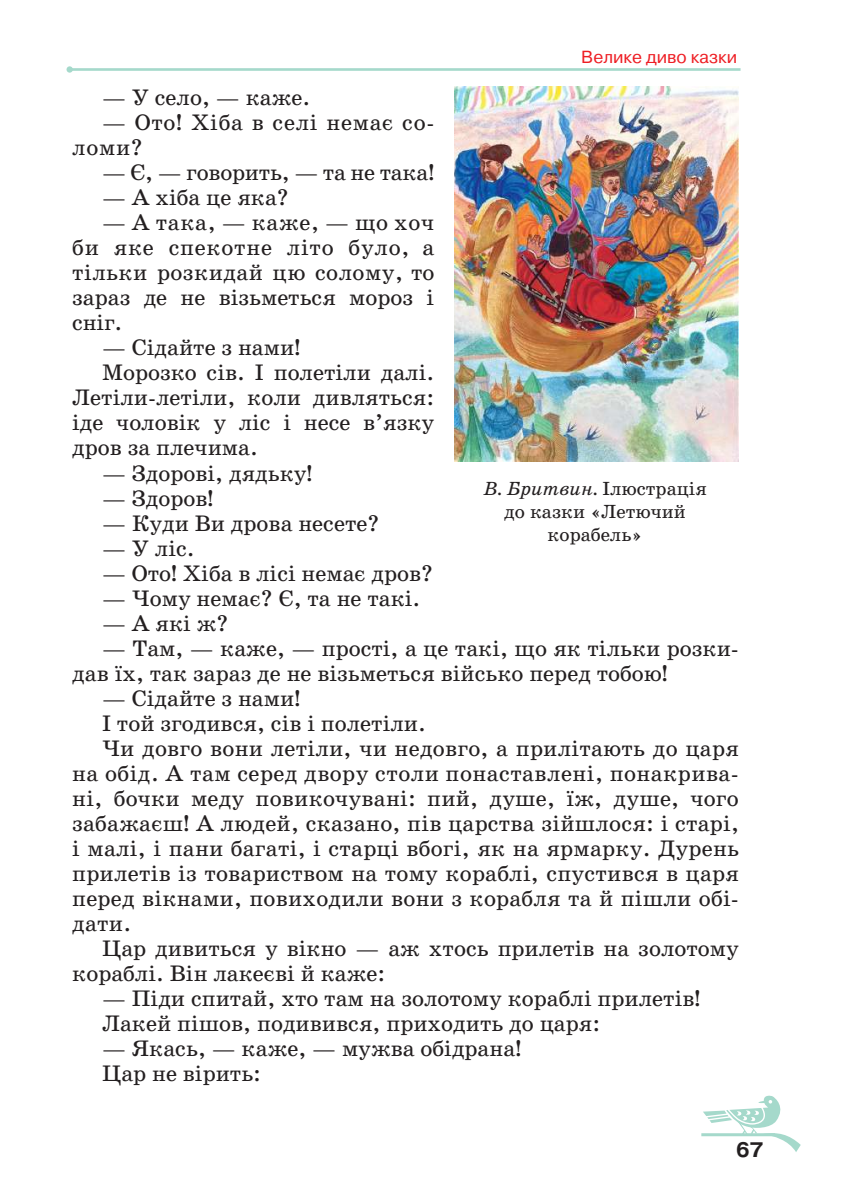
<style>
.page{position:relative;width:844px;height:1191px;background:#fff}
.page>*{position:absolute;margin:0;border:0;box-sizing:border-box;transform-origin:0 0}
.t1{font:22.75px/25px "School Book C";color:#231f20}
.t2{font:22.75px "School Book C";letter-spacing:.02em;color:#231f20}
.t3{font:22.75px/25px "School Book C";letter-spacing:.03em;color:#231f20}
.t4{font:700 21px "Pragmatica C";color:#231f20}
.t5{font:19.25px/22.8px "School Book C";color:#231f20;text-align:center}
.t6{font:17.5px "Pragmatica C";color:#ee1d23}
.s1{font-style:italic}
</style>
<div class="page">
<hr style="left:701px;top:1133px;width:73px;height:3px;background:#a5d9cb">
<svg style="left:702px;top:1095px;width:98px;height:57px"></svg>
<hr style="left:70px;top:68px;width:670px;height:3px;background:#a5d9cb">
<div style="left:66px;top:66px;width:7px;height:7px;background:#a5d9cb;border-radius:50%"></div>
<div style="left:70px;top:86px;width:670px;height:1010px;background:#fff"></div>
<img style="left:454px;top:86px;width:284px;height:375px">
<p class="t6" style="left:581px;top:47px;width:157px">Велике диво казки</p>
<p class="t1" style="left:102px;top:85px;width:210px">— У село, — каже.</p>
<p class="t3" style="left:72px;top:110px;width:363px;text-indent:30px">— Ото! Хіба в селі немає со&shy;ломи?</p>
<p class="t1" style="left:102px;top:160px;width:334px">— Є, — говорить, — та не така!</p>
<p class="t1" style="left:102px;top:185px;width:188px">— А хіба це яка?</p>
<p class="t1" style="left:72px;top:210px;width:363px;text-align:justify;text-indent:30px">— А така, — каже, — що хоч би яке спекотне літо було, а тільки розкидай цю солому, то зараз де не візьметься мороз і сніг.</p>
<p class="t1" style="left:102px;top:335px;width:200px">— Сідайте з нами!</p>
<p class="t1" style="left:102px;top:360px;width:334px">Морозко сів. І полетіли далі.</p>
<p class="t1" style="left:72px;top:385px;width:363px">Летіли-летіли, коли дивляться:</p>
<p class="t1" style="left:72px;top:410px;width:363px">іде чоловік у ліс і несe в’язку</p>
<p class="t1" style="left:72px;top:435px;width:187px">дров за плечима.</p>
<p class="t1" style="left:102px;top:460px;width:212px">— Здорові, дядьку!</p>
<p class="t1" style="left:102px;top:485px;width:113px">— Здоров!</p>
<p class="t1" style="left:102px;top:510px;width:279px">— Куди Ви дрова несете?</p>
<p class="t1" style="left:102px;top:536px;width:94px">— У ліс.</p>
<p class="t1" style="left:102px;top:561px;width:332px">— Ото! Хіба в лісі немає дров?</p>
<p class="t1" style="left:102px;top:586px;width:320px">— Чому немає? Є, та не такі.</p>
<p class="t1" style="left:102px;top:611px;width:128px">— А які ж?</p>
<p class="t1" style="left:72px;top:636px;width:668px;text-indent:30px">— Там, — каже, — прості, а це такі, що як тільки розки&shy;дав їх, так зараз де не візьметься військо перед тобою!</p>
<p class="t1" style="left:102px;top:686px;width:200px">— Сідайте з нами!</p>
<p class="t1" style="left:102px;top:711px;width:325px">І той згодився, сів і полетіли.</p>
<p class="t1" style="left:102px;top:736px;width:638px">Чи довго вони летіли, чи недовго, а прилітають до царя</p>
<p class="t2" style="left:72px;top:761px;width:668px">на обід. А там серед двору столи понаставлені, понакрива-</p>
<p class="t1" style="left:72px;top:786px;width:668px">ні, бочки меду повикочувані: пий, душе, їж, душе, чого</p>
<p class="t1" style="left:72px;top:811px;width:668px">забажаєш! А людей, сказано, пів царства зійшлося: і старі,</p>
<p class="t1" style="left:72px;top:836px;width:668px">і малі, і пани багаті, і старці вбогі, як на ярмарку. Дурень</p>
<p class="t1" style="left:72px;top:861px;width:668px">прилетів із товариством на тому кораблі, спустився в царя</p>
<p class="t1" style="left:72px;top:886px;width:668px">перед вікнами, повиходили вони з корабля та й пішли обі-</p>
<p class="t1" style="left:72px;top:911px;width:60px">дати.</p>
<p class="t1" style="left:102px;top:936px;width:638px">Цар дивиться у вікно — аж хтось прилетів на золотому</p>
<p class="t1" style="left:72px;top:961px;width:314px">кораблі. Він лакеєві й каже:</p>
<p class="t1" style="left:102px;top:986px;width:599px">— Піди спитай, хто там на золотому кораблі прилетів!<br>Лакей пішов, подивився, приходить до царя:</p>
<p class="t1" style="left:102px;top:1036px;width:420px">— Якась, — каже, — мужва обідрана!<br>Цар не вірить:</p>
<p class="t5" style="left:483px;top:477px;width:225px"><span class="s1">В. Бритвин.</span> Ілюстрація до казки «Летючий корабель»</p>
<p class="t4" style="left:736px;top:1137px;width:29px">67</p>
</div>
